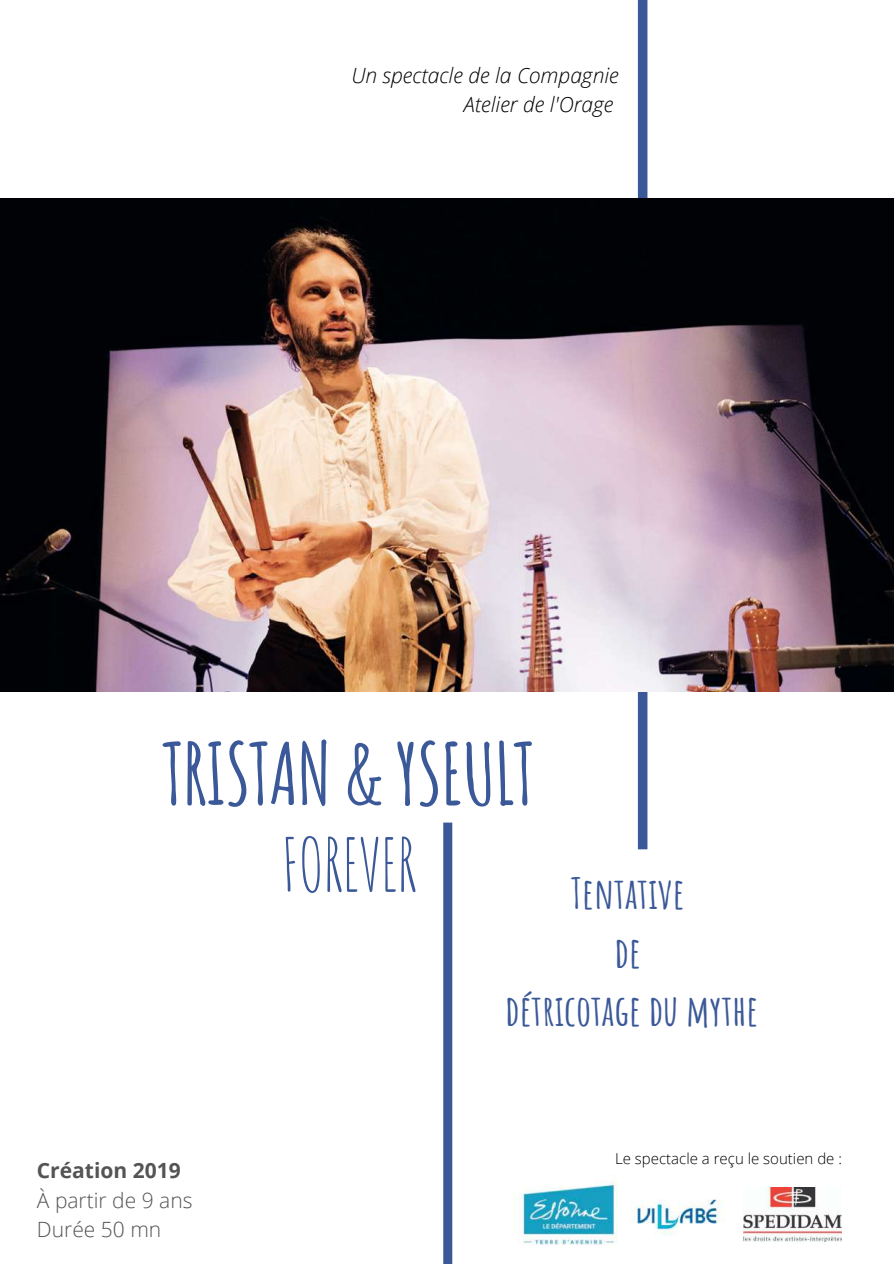
<style>
.page{position:relative;width:894px;height:1264px;background:#fff}
.page>*{position:absolute;margin:0;border:0;box-sizing:border-box;transform-origin:0 0}
.t1{font:700 84px "Amatic SC";letter-spacing:-.02em;color:#3b5998}
.t2{font:72.3px "Amatic SC";letter-spacing:-.02em;color:#3b5998}
.t3{font:700 42px/58.5px "Amatic SC";color:#3b5998;text-align:center}
.t4{font:italic 300 21px/29.2px "Open Sans";color:#000;text-align:right}
.t5{font:300 21px/29.2px "Open Sans";color:#545454}
.t6{font:700 21px "Open Sans";color:#545454}
.t7{font:300 15px "Open Sans";color:#000}
</style>
<div class="page">
<svg style="left:637px;top:0;width:10px;height:849px;background:#4c68a1"></svg>
<img style="left:0;top:199px;width:893px;height:492px">
<svg style="left:443px;top:822px;width:9px;height:441px;background:#405d9b"></svg>
<img style="left:631px;top:1199px;width:91px;height:36px">
<img style="left:513px;top:1175px;width:104px;height:70px">
<img style="left:743px;top:1187px;width:98px;height:54px">
<p class="t4" style="left:351px;top:60px;width:269px">Un spectacle de la Compagnie<br>Atelier de l'Orage</p>
<h1 class="t1" style="left:162px;top:719px;width:374px">TRISTAN &amp; YSEULT</h1>
<h2 class="t2" style="left:281px;top:818px;width:138px">FOREVER</h2>
<h3 class="t3" style="left:505px;top:863px;width:254px">Tentative<br>de<br>détricotage du mythe</h3>
<p class="t6" style="left:37px;top:1155px;width:145px">Création 2019</p>
<p class="t5" style="left:37px;top:1184px;width:157px">À partir de 9 ans<br>Durée 50 mn</p>
<p class="t7" style="left:615px;top:1147px;width:228px">Le spectacle a reçu le soutien de :</p>
</div>
